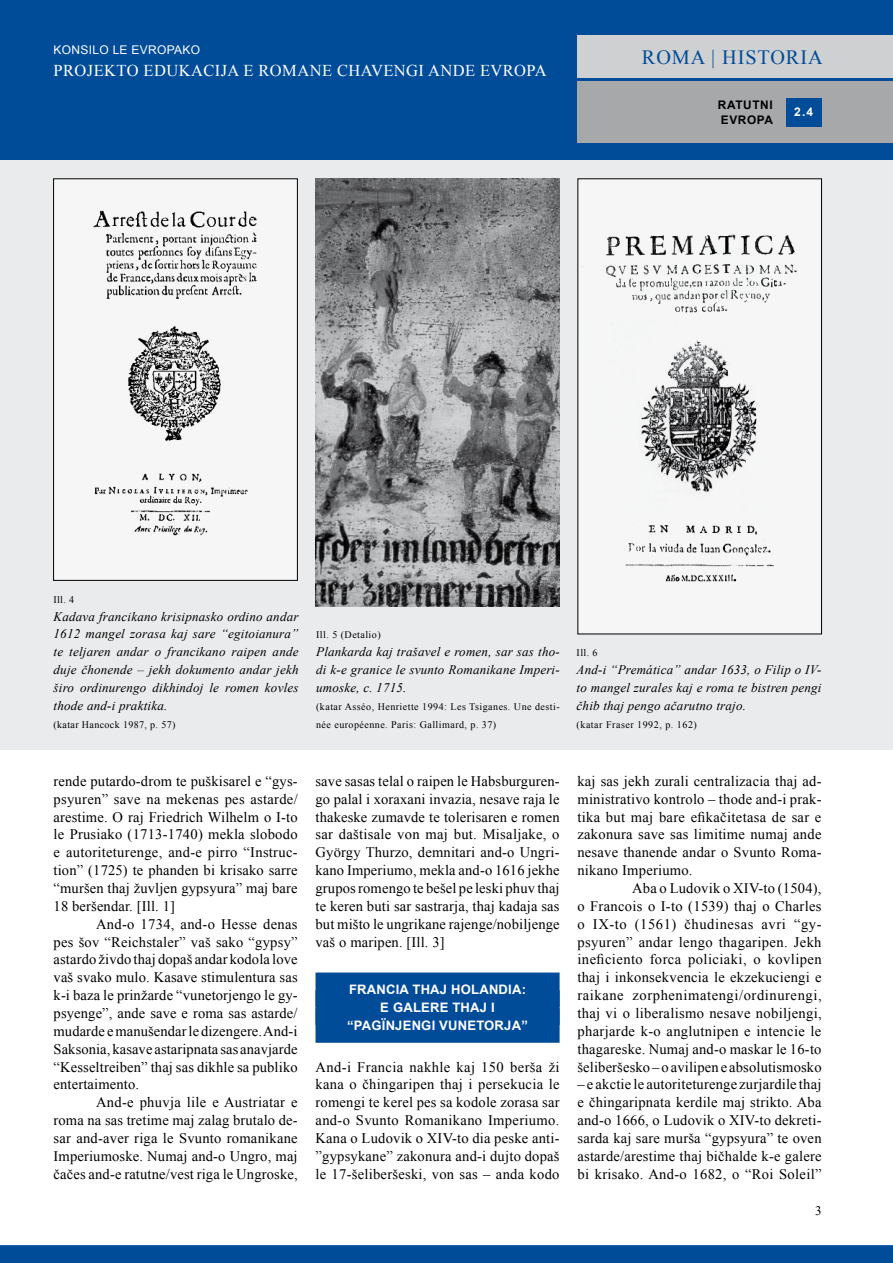
<style>
.page{position:relative;width:893px;height:1263px;background:#fff}
.page>*{position:absolute;margin:0;border:0;box-sizing:border-box;transform-origin:0 0}
.t1{font:20.25px "Times New Roman";letter-spacing:.045em;color:#004c99}
.t2{font:16.5px "Times New Roman";letter-spacing:.025em;color:#fff}
.t3{font:14.55px/17.9px "Times New Roman";letter-spacing:.01em;color:#000;text-align:justify}
.t4{font:italic 13.05px/17.9px "Times New Roman";letter-spacing:.015em;color:#000;text-align:justify}
.t5{font:700 13.05px/17.9px "Arial";letter-spacing:.015em;color:#fff}
.t6{font:12px "Arial";letter-spacing:.025em;color:#fff}
.t7{font:700 12px "Arial";color:#fff}
.t8{font:700 11.85px/15px "Arial";letter-spacing:.05em;color:#000}
.t9{font:10.05px/17.9px "Times New Roman";letter-spacing:.045em;color:#000}
</style>
<div class="page">
<div style="left:0;top:0;width:893px;height:161px;background:#004c99"></div>
<div style="left:0;top:161px;width:893px;height:589px;background:#eaebec"></div>
<div style="left:0;top:1245px;width:893px;height:18px;background:#004c99"></div>
<div style="left:315px;top:972px;width:245px;height:35px;background:#004c99"></div>
<div style="left:315px;top:990px;width:245px;height:35px;background:#004c99"></div>
<div style="left:315px;top:1008px;width:245px;height:35px;background:#004c99"></div>
<img style="left:56px;top:181px;width:239px;height:397px">
<img style="left:580px;top:181px;width:240px;height:451px">
<div style="left:578px;top:179px;width:244px;height:455px;border:1px solid #000"></div>
<img style="left:315px;top:179px;width:245px;height:428px">
<div style="left:577px;top:81px;width:316px;height:62px;background:#a7a8aa"></div>
<div style="left:577px;top:36px;width:316px;height:42px;background:#cfd0d1"></div>
<div style="left:786px;top:98px;width:35px;height:28px;background:#004c99"></div>
<p class="t6" style="left:54px;top:42px;width:17px">KONSILO</p>
<p class="t6" style="left:113px;top:42px;width:45px">LE EVROP</p>
<p class="t6" style="left:174px;top:42px;width:26px">AKO</p>
<p class="t2" style="left:54px;top:59px;width:494px">PROJEKTO EDUKACIJA E ROMANE CHAVENGI ANDE EVROPA</p>
<h1 class="t1" style="left:642px;top:44px;width:32px">Roma</h1>
<h1 class="t1" style="left:711px;top:44px;width:61px">| Historia</h1>
<p class="t7" style="left:794px;top:104px;width:21px">2.4</p>
<p class="t8" style="left:718px;top:98px;width:57px">RATUTNI<br>EVROPA</p>
<p class="t9" style="left:54px;top:590px;width:22px">Ill. 4</p>
<p class="t4" style="left:54px;top:607px;width:247px">Kadava francikano krisipnasko ordino andar 1612 mangel zorasa kaj sare “egitoianura” te teljaren andar o francikano raipen ande duje čhonende – jekh dokumento andar jekh širo ordinurengo dikhindoj le romen kovles thode and-i praktika.</p>
<p class="t9" style="left:54px;top:715px;width:123px">(katar Hancock 1987, p. 57)</p>
<p class="t9" style="left:316px;top:626px;width:66px">Ill. 5 (Detalio)</p>
<p class="t4" style="left:316px;top:643px;width:245px">Plankarda kaj trašavel e romen, sar sas tho&shy;di k-e granice le svunto Romanikane Imperi&shy;umoske, c. 1715.</p>
<p class="t9" style="left:316px;top:697px;width:245px">(katar Asséo, Henriette 1994: Les Tsiganes. Une desti&shy;née européenne. Paris: Gallimard, p. 37)</p>
<p class="t9" style="left:577px;top:644px;width:22px">Ill. 6</p>
<p class="t4" style="left:577px;top:661px;width:246px">And-i “Premática” andar 1633, o Filip o IV&shy;to mangel zurales kaj e roma te bistren pengi čhib thaj pengo ačarutno trajo.</p>
<p class="t9" style="left:577px;top:715px;width:122px">(katar Fraser 1992, p. 162)</p>
<p class="t3" style="left:54px;top:772px;width:246px">rende putardo-drom te puškisarel e “gys&shy;psyuren” save na mekenas pes astarde/ arestime. O raj Friedrich Wilhelm o I-to le Prusiako (1713-1740) mekla slobodo e autoriteturenge, and-e pirro “Instruc&shy;tion” (1725) te phanden bi krisako sarre “muršen thaj žuvljen gypsyura” maj bare 18 beršendar. [Ill. 1]</p>
<p class="t3" style="left:54px;top:915px;width:246px;text-indent:43px">And-o 1734, and-o Hesse denas pes šov “Reichstaler” vaš sako “gypsy” astardo živdo thaj dopaš andar kodola love vaš svako mulo. Kasave stimulentura sas k-i baza le prinžarde “vunetorjengo le gy&shy;psyenge”, ande save e roma sas astarde/ mudarde e manušendar le dizengere. And-i Saksonia, kasave astaripnata sas anavjarde “Kesseltreiben” thaj sas dikhle sa publiko entertaimento.</p>
<p class="t3" style="left:54px;top:1093px;width:246px;text-indent:43px">And-e phuvja lile e Austriatar e roma na sas tretime maj zalag brutalo de&shy;sar and-aver riga le Svunto romanikane Imperiumoske. Numaj and-o Ungro, maj čačes and-e ratutne/vest riga le Ungroske,</p>
<p class="t3" style="left:315px;top:772px;width:246px">save sasas telal o raipen le Habsburguren&shy;go palal i xoraxani invazia, nesave raja le thakeske zumavde te tolerisaren e romen sar daštisale von maj but. Misaljake, o György Thurzo, demnitari and-o Ungri&shy;kano Imperiumo, mekla and-o 1616 jekhe grupos romengo te bešel pe leski phuv thaj te keren buti sar sastrarja, thaj kadaja sas but mišto le ungrikane rajenge/nobiljenge vaš o maripen. [Ill. 3]</p>
<p class="t5" style="left:349px;top:981px;width:19px">FRAN</p>
<p class="t5" style="left:380px;top:981px;width:147px;text-indent:6px">CIA THAJ HOLAN DIA:<br>E GALERE</p>
<p class="t5" style="left:452px;top:999px;width:42px">THAJ I</p>
<p class="t5" style="left:347px;top:1017px;width:103px">“PAGÏNJENGI VUNETOR</p>
<p class="t5" style="left:504px;top:1017px;width:25px">JA”</p>
<p class="t3" style="left:315px;top:1057px;width:246px">And-i Francia nakhle kaj 150 berša ži kana o čhingaripen thaj i persekucia le romengi te kerel pes sa kodole zorasa sar and-o Svunto Romanikano Imperiumo.<br>Kana o Ludovik o XIV-to dia peske anti-”gypsykane” zakonura and-i dujto dopaš le 17-šeliberšeski, von sas – anda kodo</p>
<p class="t3" style="left:577px;top:772px;width:246px">kaj sas jekh zurali centralizacia thaj ad&shy;ministrativo kontrolo – thode and-i prak&shy;tika but maj bare efikačitetasa de sar e zakonura save sas limitime numaj ande nesave thanende andar o Svunto Roma&shy;nikano Imperiumo.</p>
<p class="t3" style="left:577px;top:879px;width:246px;text-indent:55px">Aba o Ludovik o XIV-to (1504), o Francois o I-to (1539) thaj o Charles o IX-to (1561) čhudinesas avri “gy&shy;psyuren” andar lengo thagaripen. Jekh ineficiento forca policiaki, o kovlipen thaj i inkonsekvencia le ekzekuciengi e raikane zorphenimatengi/ordinurengi, thaj vi o liberalismo nesave nobiljengi, pharjarde k-o anglutnipen e intencie le thagareske. Numaj and-o maskar le 16-to šeliberšesko – o avilipen e absolutismosko</p>
<p class="t3" style="left:577px;top:1075px;width:246px">– e akctie le autoriteturenge zurjardile thaj e čhingaripnata kerdile maj strikto. Aba and-o 1666, o Ludovik o XIV-to dekreti&shy;sarda kaj sare murša “gypsyura” te oven astarde/arestime thaj bičhalde k-e galere bi krisako. And-o 1682, o “Roi Soleil”</p>
</div>
